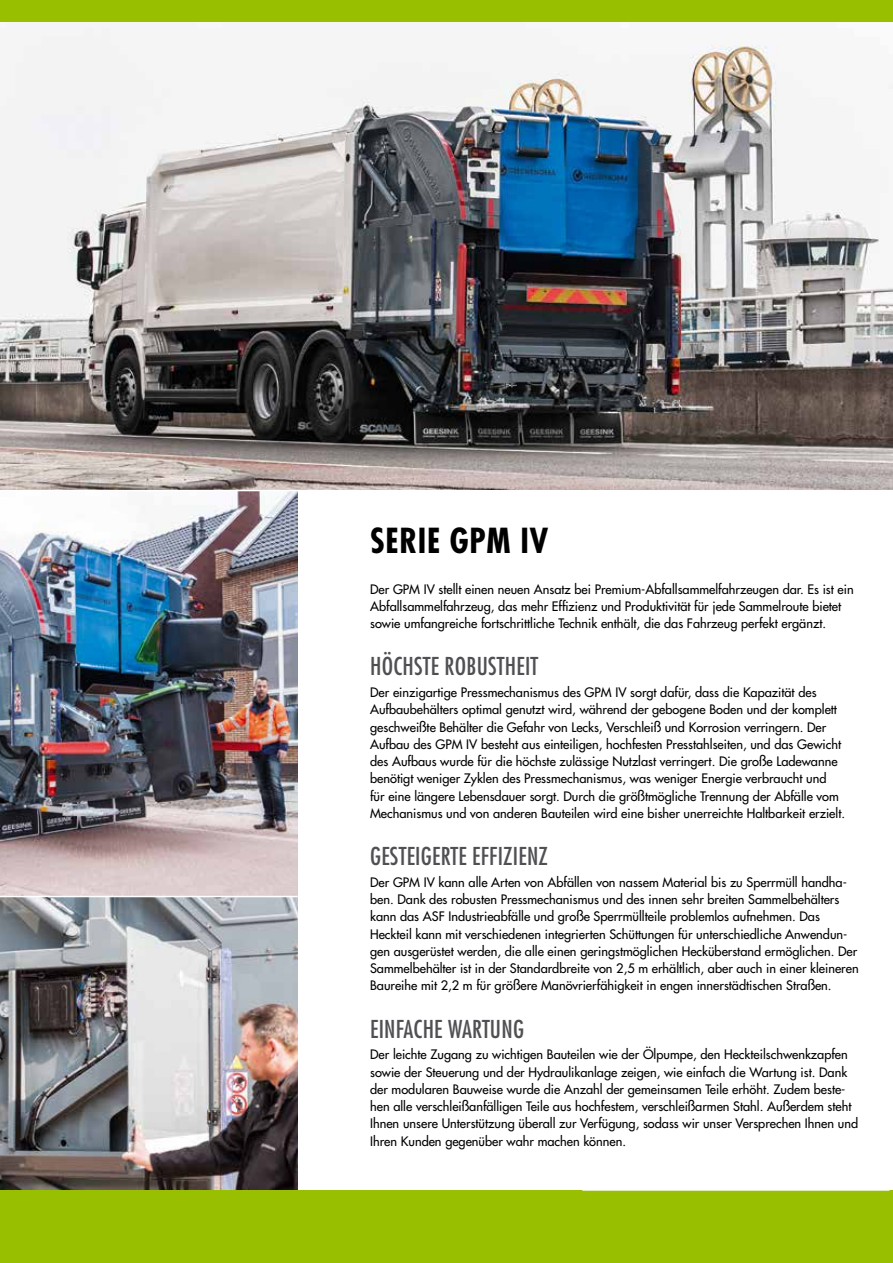
<style>
.page{position:relative;width:893px;height:1263px;background:#fff}
.page>*{position:absolute;margin:0;border:0;box-sizing:border-box;transform-origin:0 0}
.t1{font:700 condensed 33.6px "Futura";letter-spacing:.02em;color:#000}
.t2{font:condensed 24px "Futura";letter-spacing:.01em;color:#504f53}
.t3{font:12.75px/17.2px "Futura";color:#000}
</style>
<div class="page">
<img style="left:0;top:491px;width:298px;height:700px">
<img style="left:0;top:21px;width:893px;height:469px">
<hr style="left:0;top:896px;width:298px;height:1px;background:#fff">
<div style="left:0;top:1191px;width:893px;height:72px;background:#98c000"></div>
<div style="left:0;top:0;width:893px;height:21px;background:#98c000"></div>
<h1 class="t1" style="left:370px;top:519px;width:180px">SERIE GPM IV</h1>
<p class="t3" style="left:370px;top:580px;width:485px">Der GPM IV stellt einen neuen Ansatz bei Premium-Abfallsammelfahrzeugen dar. Es ist ein<br>Abfallsammelfahrzeug, das mehr Effizienz und Produktivität für jede Sammelroute bietet sowie umfangreiche fortschrittliche Technik enthält, die das Fahrzeug perfekt ergänzt.</p>
<h2 class="t2" style="left:370px;top:651px;width:170px">HÖCHSTE ROBUSTHEIT</h2>
<p class="t3" style="left:370px;top:684px;width:476px">Der einzigartige Pressmechanismus des GPM IV sorgt dafür, dass die Kapazität des Aufbaubehälters optimal genutzt wird, während der gebogene Boden und der komplett geschweißte Behälter die Gefahr von Lecks, Verschleiß und Korrosion verringern. Der Aufbau des GPM IV besteht aus einteiligen, hochfesten Presstahlseiten, und das Gewicht des Aufbaus wurde für die höchste zulässige Nutzlast verringert. Die große Ladewanne benötigt weniger Zyklen des Pressmechanismus, was weniger Energie verbraucht und<br>für eine längere Lebensdauer sorgt. Durch die größtmögliche Trennung der Abfälle vom Mechanismus und von anderen Bauteilen wird eine bisher unerreichte Haltbarkeit erzielt.</p>
<h2 class="t2" style="left:370px;top:841px;width:179px">GESTEIGERTE EFFIZIENZ</h2>
<p class="t3" style="left:370px;top:873px;width:490px">Der GPM IV kann alle Arten von Abfällen von nassem Material bis zu Sperrmüll handha&shy;ben. Dank des robusten Pressmechanismus und des innen sehr breiten Sammelbehälters kann das ASF Industrieabfälle und große Sperrmüllteile problemlos aufnehmen. Das Heckteil kann mit verschiedenen integrierten Schüttungen für unterschiedliche Anwendun&shy;gen ausgerüstet werden, die alle einen geringstmöglichen Hecküberstand ermöglichen. Der Sammelbehälter ist in der Standardbreite von 2,5 m erhältlich, aber auch in einer kleineren Baureihe mit 2,2 m für größere Manövrierfähigkeit in engen innerstädtischen Straßen.</p>
<h2 class="t2" style="left:370px;top:1014px;width:155px">EINFACHE WARTUNG</h2>
<p class="t3" style="left:370px;top:1046px;width:489px">Der leichte Zugang zu wichtigen Bauteilen wie der Ölpumpe, den Heckteilschwenkzapfen sowie der Steuerung und der Hydraulikanlage zeigen, wie einfach die Wartung ist. Dank der modularen Bauweise wurde die Anzahl der gemeinsamen Teile erhöht. Zudem beste&shy;hen alle verschleißanfälligen Teile aus hochfestem, verschleißarmen Stahl. Außerdem steht Ihnen unsere Unterstützung überall zur Verfügung, sodass wir unser Versprechen Ihnen und Ihren Kunden gegenüber wahr machen können.</p>
</div>
